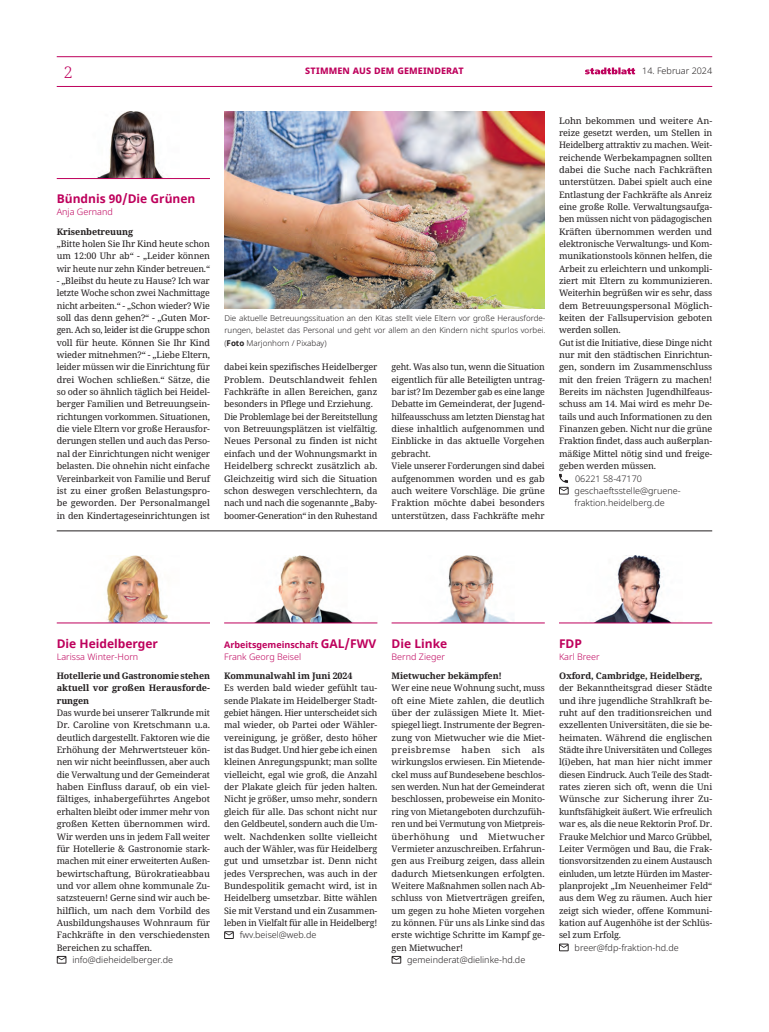
<style>
.page{position:relative;width:769px;height:1032px;background:#fff}
.page>*{position:absolute;margin:0;border:0;box-sizing:border-box;transform-origin:0 0}
.t1{font:300 16px "Noto Serif";color:#be015c}
.t2{font:700 12px "Noto Sans";color:#be015c}
.t3{font:9px/12.3px "Noto Serif";letter-spacing:-.01em;color:#231f20;text-align:justify}
.t4{font:300 9px/12.3px "Noto Sans";color:#231f20}
.t5{font:700 9px/12.3px "Noto Serif";letter-spacing:-.01em;color:#231f20;text-align:justify}
.t6{font:300 9px "Noto Sans";color:#be015c}
.t7{font:700 9px/12px "Noto Sans";color:#be015c}
.t8{font:800 9px "Noto Sans";color:#be015c}
.t9{font:300 8px/12.3px "Noto Sans";color:#231f20;text-align:justify}
.s1{font-weight:700}
.s2{font-size:12px}
.s3{font-weight:300}
</style>
<div class="page">
<hr style="left:57px;top:86px;width:654px;height:1px;background:#be015c">
<svg style="left:585px;top:68px;width:49px;height:6px"></svg>
<hr style="left:57px;top:57px;width:654px;height:1px;background:#be015c">
<img style="left:97px;top:111px;width:67px;height:67px">
<hr style="left:57px;top:178px;width:153px;height:1px;background:#be015c">
<svg style="left:559px;top:474px;width:9px;height:20px"></svg>
<img style="left:224px;top:111px;width:320px;height:198px">
<hr style="left:57px;top:531px;width:654px;height:1px;background:#231f20">
<img style="left:106px;top:555px;width:62px;height:67px">
<hr style="left:57px;top:622px;width:153px;height:1px;background:#be015c">
<svg style="left:57px;top:956px;width:9px;height:7px"></svg>
<img style="left:255px;top:555px;width:98px;height:67px">
<hr style="left:224px;top:622px;width:153px;height:1px;background:#be015c">
<svg style="left:224px;top:931px;width:10px;height:8px"></svg>
<img style="left:439px;top:555px;width:75px;height:67px">
<hr style="left:391px;top:622px;width:153px;height:1px;background:#be015c">
<svg style="left:391px;top:956px;width:10px;height:7px"></svg>
<img style="left:595px;top:555px;width:87px;height:67px">
<hr style="left:558px;top:622px;width:153px;height:1px;background:#be015c">
<svg style="left:559px;top:943px;width:9px;height:8px"></svg>
<h1 class="t1" style="left:64px;top:61px;width:10px">2</h1>
<p class="t8" style="left:305px;top:64px;width:160px">STIMMEN AUS DEM GEMEINDERAT</p>
<p class="t4" style="left:642px;top:65px;width:71px">14. Februar 2024</p>
<h2 class="t2" style="left:57px;top:190px;width:140px">Bündnis 90/Die Grünen</h2>
<p class="t6" style="left:57px;top:206px;width:58px">Anja Gernand</p>
<p class="t5" style="left:57px;top:225px;width:78px">Krisenbetreuung</p>
<p class="t3" style="left:57px;top:238px;width:155px">„Bitte holen Sie Ihr Kind heute schon um 12:00 Uhr ab“ - „Leider können wir heute nur zehn Kinder betreuen.“</p>
<p class="t3" style="left:57px;top:275px;width:155px">- „Bleibst du heute zu Hause? Ich war letzte Woche schon zwei Nachmittage nicht arbeiten.“ - „Schon wieder? Wie soll das denn gehen?“ - „Guten Mor&shy;gen. Ach so, leider ist die Gruppe schon voll für heute. Können Sie Ihr Kind wieder mitnehmen?“ - „Liebe Eltern, leider müssen wir die Einrichtung für drei Wochen schließen.“ Sätze, die so oder so ähnlich täglich bei Heidel&shy;berger Familien und Betreuungsein&shy;richtungen vorkommen. Situationen, die viele Eltern vor große Herausfor&shy;derungen stellen und auch das Perso&shy;nal der Einrichtungen nicht weniger belasten. Die ohnehin nicht einfache Vereinbarkeit von Familie und Beruf ist zu einer großen Belastungspro&shy;be geworden. Der Personalmangel in den Kindertageseinrichtungen ist</p>
<p class="t9" style="left:224px;top:312px;width:322px">Die aktuelle Betreuungssituation an den Kitas stellt viele Eltern vor große Herausforde&shy;rungen, belastet das Personal und geht vor allem an den Kindern nicht spurlos vorbei. (<span class="s1">Foto</span> Marjonhorn / Pixabay)</p>
<p class="t3" style="left:224px;top:361px;width:155px;text-align:left">dabei kein spezifisches Heidelberger Problem. Deutschlandweit fehlen Fachkräfte in allen Bereichen, ganz besonders in Pflege und Erziehung.<br>Die Problemlage bei der Bereitstellung von Betreuungsplätzen ist vielfältig.<br>Neues Personal zu finden ist nicht einfach und der Wohnungsmarkt in Heidelberg schreckt zusätzlich ab.<br>Gleichzeitig wird sich die Situation schon deswegen verschlechtern, da nach und nach die sogenannte „Baby&shy;boomer-Generation“ in den Ruhestand</p>
<p class="t3" style="left:391px;top:361px;width:155px;text-align:left">geht. Was also tun, wenn die Situation eigentlich für alle Beteiligten untrag&shy;bar ist? Im Dezember gab es eine lange Debatte im Gemeinderat, der Jugend&shy;hilfeausschuss am letzten Dienstag hat diese inhaltlich aufgenommen und Einblicke in das aktuelle Vorgehen gebracht.<br>Viele unserer Forderungen sind dabei aufgenommen worden und es gab auch weitere Vorschläge. Die grüne Fraktion möchte dabei besonders unterstützen, dass Fachkräfte mehr</p>
<p class="t3" style="left:558px;top:114px;width:155px;text-align:left">Lohn bekommen und weitere An&shy;reize gesetzt werden, um Stellen in Heidelberg attraktiv zu machen. Weit&shy;reichende Werbekampagnen sollten dabei die Suche nach Fachkräften unterstützen. Dabei spielt auch eine Entlastung der Fachkräfte als Anreiz eine große Rolle. Verwaltungsaufga&shy;ben müssen nicht von pädagogischen Kräften übernommen werden und elektronische Verwaltungs- und Kom&shy;munikationstools können helfen, die Arbeit zu erleichtern und unkompli&shy;ziert mit Eltern zu kommunizieren.<br>Weiterhin begrüßen wir es sehr, dass dem Betreuungspersonal Möglich&shy;keiten der Fallsupervision geboten werden sollen.<br>Gut ist die Initiative, diese Dinge nicht nur mit den städtischen Einrichtun&shy;gen, sondern im Zusammenschluss mit den freien Trägern zu machen!<br>Bereits im nächsten Jugendhilfeaus&shy;schuss am 14. Mai wird es mehr De&shy;tails und auch Informationen zu den Finanzen geben. Nicht nur die grüne Fraktion findet, dass auch außerplan&shy;mäßige Mittel nötig sind und freige&shy;geben werden müssen.</p>
<p class="t4" style="left:574px;top:472px;width:107px">06221 58-47170 geschaeftsstelle@gruene&shy;fraktion.heidelberg.de</p>
<h2 class="t2" style="left:57px;top:635px;width:103px">Die Heidelberger</h2>
<p class="t6" style="left:57px;top:650px;width:83px">Larissa Winter-Horn</p>
<p class="t5" style="left:57px;top:670px;width:155px">Hotellerie und Gastronomie stehen aktuell vor großen Herausforde&shy;rungen</p>
<p class="t3" style="left:57px;top:707px;width:155px">Das wurde bei unserer Talkrunde mit Dr. Caroline von Kretschmann u.a. deutlich dargestellt. Faktoren wie die Erhöhung der Mehrwertsteuer kön&shy;nen wir nicht beeinflussen, aber auch die Verwaltung und der Gemeinderat haben Einfluss darauf, ob ein viel&shy;fältiges, inhabergeführtes Angebot erhalten bleibt oder immer mehr von großen Ketten übernommen wird.<br>Wir werden uns in jedem Fall weiter für Hotellerie &amp; Gastronomie stark&shy;machen mit einer erweiterten Außen&shy;bewirtschaftung, Bürokratieabbau und vor allem ohne kommunale Zu&shy;satzsteuern! Gerne sind wir auch be&shy;hilflich, um nach dem Vorbild des Ausbildungshauses Wohnraum für Fachkräfte in den verschiedensten Bereichen zu schaffen.</p>
<p class="t4" style="left:72px;top:954px;width:102px">info@dieheidelberger.de</p>
<p class="t7" style="left:224px;top:638px;width:153px">Arbeitsgemeinschaft <span class="s2">GAL/FWV<br></span><span class="s3">Frank Georg Beisel</span></p>
<p class="t5" style="left:224px;top:670px;width:130px">Kommunalwahl im Juni 2024</p>
<p class="t3" style="left:224px;top:682px;width:155px">Es werden bald wieder gefühlt tau&shy;sende Plakate im Heidelberger Stadt&shy;gebiet hängen. Hier unterscheidet sich mal wieder, ob Partei oder Wähler&shy;vereinigung, je größer, desto höher ist das Budget. Und hier gebe ich einen kleinen Anregungspunkt; man sollte vielleicht, egal wie groß, die Anzahl der Plakate gleich für jeden halten.<br>Nicht je größer, umso mehr, sondern gleich für alle. Das schont nicht nur den Geldbeutel, sondern auch die Um&shy;welt. Nachdenken sollte vielleicht auch der Wähler, was für Heidelberg gut und umsetzbar ist. Denn nicht jedes Versprechen, was auch in der Bundespolitik gemacht wird, ist in Heidelberg umsetzbar. Bitte wählen Sie mit Verstand und ein Zusammen&shy;leben in Vielfalt für alle in Heidelberg!</p>
<p class="t4" style="left:240px;top:929px;width:78px">fwv.beisel@web.de</p>
<h2 class="t2" style="left:391px;top:635px;width:57px">Die Linke</h2>
<p class="t6" style="left:391px;top:650px;width:55px">Bernd Zieger</p>
<p class="t5" style="left:391px;top:670px;width:112px">Mietwucher bekämpfen!</p>
<p class="t3" style="left:391px;top:682px;width:155px">Wer eine neue Wohnung sucht, muss oft eine Miete zahlen, die deutlich über der zulässigen Miete lt. Miet&shy;spiegel liegt. Instrumente der Begren&shy;zung von Mietwucher wie die Miet&shy;preisbremse haben sich als wirkungslos erwiesen. Ein Mietende&shy;ckel muss auf Bundesebene beschlos&shy;sen werden. Nun hat der Gemeinderat beschlossen, probeweise ein Monito&shy;ring von Mietangeboten durchzufüh&shy;ren und bei Vermutung von Mietpreis&shy;überhöhung und Mietwucher Vermieter anzuschreiben. Erfahrun&shy;gen aus Freiburg zeigen, dass allein dadurch Mietsenkungen erfolgten.<br>Weitere Maßnahmen sollen nach Ab&shy;schluss von Mietverträgen greifen, um gegen zu hohe Mieten vorgehen zu können. Für uns als Linke sind das erste wichtige Schritte im Kampf ge&shy;gen Mietwucher!</p>
<p class="t4" style="left:407px;top:954px;width:120px">gemeinderat@dielinke-hd.de</p>
<h2 class="t2" style="left:558px;top:635px;width:25px">FDP</h2>
<p class="t6" style="left:558px;top:650px;width:42px">Karl Breer</p>
<p class="t5" style="left:558px;top:670px;width:145px">Oxford, Cambridge, Heidelberg,</p>
<p class="t3" style="left:558px;top:682px;width:155px">der Bekanntheitsgrad dieser Städte und ihre jugendliche Strahlkraft be&shy;ruht auf den traditionsreichen und exzellenten Universitäten, die sie be&shy;heimaten. Während die englischen Städte ihre Universitäten und Colleges l(i)eben, hat man hier nicht immer diesen Eindruck. Auch Teile des Stadt&shy;rates zieren sich oft, wenn die Uni Wünsche zur Sicherung ihrer Zu&shy;kunftsfähigkeit äußert. Wie erfreulich war es, als die neue Rektorin Prof. Dr.<br>Frauke Melchior und Marco Grübbel, Leiter Vermögen und Bau, die Frak&shy;tionsvorsitzenden zu einem Austausch einluden, um letzte Hürden im Master&shy;planprojekt „Im Neuenheimer Feld“ aus dem Weg zu räumen. Auch hier zeigt sich wieder, offene Kommuni&shy;kation auf Augenhöhe ist der Schlüs&shy;sel zum Erfolg.</p>
<p class="t4" style="left:574px;top:941px;width:106px">breer@fdp-fraktion-hd.de</p>
</div>
